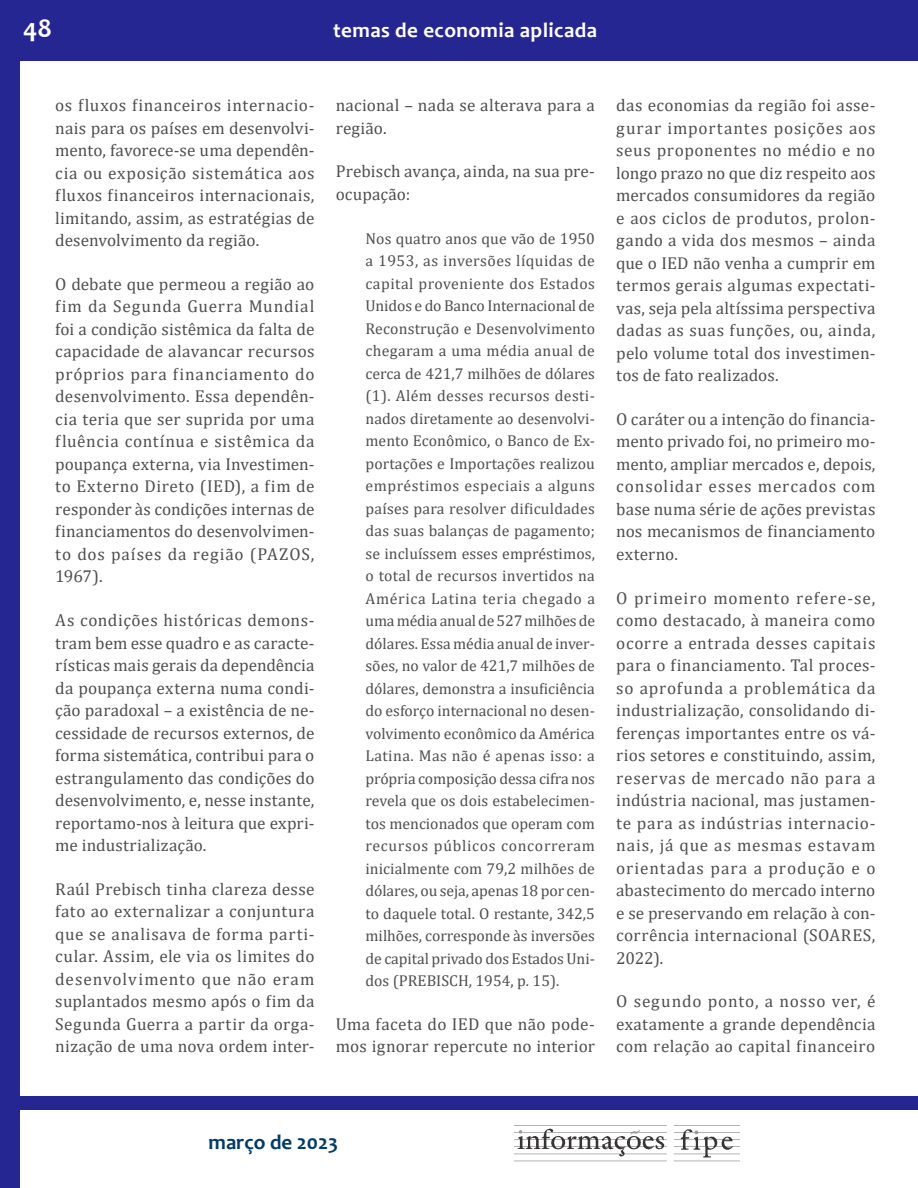
<style>
.page{position:relative;width:918px;height:1188px;background:#fff}
.page>*{position:absolute;margin:0;border:0;box-sizing:border-box;transform-origin:0 0}
.t1{font:700 27px "Candara";color:#fff}
.t2{font:700 21px "Candara";letter-spacing:.02em;color:#fff}
.t3{font:700 21px "Candara";color:#003b68}
.t4{font:17.25px/22.5px "Cambria";letter-spacing:.01em;color:#4e4f50;text-align:justify}
.t5{font:15.75px/22.5px "Cambria";letter-spacing:-.005em;color:#4e4f50;text-align:justify}
</style>
<div class="page">
<div style="left:0;top:0;width:20px;height:1188px;background:#262693"></div>
<div style="left:0;top:0;width:918px;height:61px;background:#262693"></div>
<div style="left:15px;top:1097px;width:903px;height:13px;background:#262693"></div>
<img style="left:514px;top:1125px;width:225px;height:37px">
<h1 class="t1" style="left:23px;top:12px;width:30px">48</h1>
<p class="t2" style="left:333px;top:17px;width:265px">temas de economia aplicada</p>
<p class="t4" style="left:55px;top:94px;width:261px">os fluxos financeiros internacio&shy;nais para os países em desenvolvi&shy;mento, favorece-se uma dependên&shy;cia ou exposição sistemática aos fluxos financeiros internacionais, limitando, assim, as estratégias de desenvolvimento da região.</p>
<p class="t4" style="left:55px;top:273px;width:261px">O debate que permeou a região ao fim da Segunda Guerra Mundial foi a condição sistêmica da falta de capacidade de alavancar recursos próprios para financiamento do desenvolvimento. Essa dependên&shy;cia teria que ser suprida por uma fluência contínua e sistêmica da poupança externa, via Investimen&shy;to Externo Direto (IE D), a fim de responder às condições internas de financiamentos do desenvolvimen&shy;to dos países da região (PAZOS, 1967).</p>
<p class="t4" style="left:55px;top:609px;width:261px">As condições históricas demons&shy;tram bem esse quadro e as caracte&shy;rísticas mais gerais da dependência da poupança externa numa condi&shy;ção paradoxal – a existência de ne&shy;cessidade de recursos externos, de forma sistemática, contribui para o estrangulamento das condições do desenvolvimento, e, nesse instante, reportamo-nos à leitura que expri&shy;me industrialização.</p>
<p class="t4" style="left:55px;top:878px;width:261px">Raúl Prebisch tinha clareza desse fato ao externalizar a conjuntura que se analisava de forma parti&shy;cular. Assim, ele via os limites do desenvolvimento que não eram suplantados mesmo após o fim da Segunda Guerra a partir da orga&shy;nização de uma nova ordem inter-</p>
<p class="t4" style="left:336px;top:94px;width:261px">nacional – nada se alterava para a região.</p>
<p class="t4" style="left:336px;top:160px;width:261px">Prebisch avança, ainda, na sua pre&shy;ocupação:</p>
<p class="t5" style="left:366px;top:227px;width:231px">Nos quatro anos que vão de 1950 a 1953, as inversões líquidas de capital proveniente dos Estados Unidos e do Banco Internacional de Reconstrução e Desenvolvimento chegaram a uma média anual de cerca de 421,7 milhões de dólares (1). Além desses recursos desti&shy;nados diretamente ao desenvolvi&shy;mento Econômico, o Banco de Ex&shy;portações e Importações realizou empréstimos especiais a alguns países para resolver dificuldades das suas balanças de pagamento; se incluíssem esses empréstimos, o total de recursos invertidos na América Latina teria chegado a uma média anual de 527 milhões de dólares. Essa média anual de inver&shy;sões, no valor de 421,7 milhões de dólares, demonstra a insuficiência do esforço internacional no desen&shy;volvimento econômico da América Latina. Mas não é apenas isso: a própria composição dessa cifra nos revela que os dois estabelecimen&shy;tos mencionados que operam com recursos públicos concorreram inicialmente com 79,2 milhões de dólares, ou seja, apenas 18 por cen&shy;to daquele total. O restante, 342,5 milhões, corresponde às inversões de capital privado dos Estados Uni&shy;dos (PREBI</p>
<p class="t5" style="left:441px;top:970px;width:119px">SCH, 1954, p. 15).</p>
<p class="t4" style="left:336px;top:1013px;width:261px">Uma faceta do IED que não pode&shy;mos ignorar repercute no interior</p>
<p class="t4" style="left:616px;top:94px;width:261px">das economias da região foi asse&shy;gurar importantes posições aos seus proponentes no médio e no longo prazo no que diz respeito aos mercados consumidores da região e aos ciclos de produtos, prolon&shy;gando a vida dos mesmos – ainda que o IED não venha a cumprir em termos gerais algumas expectati&shy;vas, seja pela altíssima perspectiva dadas as suas funções, ou, ainda, pelo volume total dos investimen&shy;tos de fato realizados.</p>
<p class="t4" style="left:616px;top:408px;width:261px">O caráter ou a intenção do financia&shy;mento privado foi, no primeiro mo&shy;mento, ampliar mercados e, depois, consolidar esses mercados com base numa série de ações previstas nos mecanismos de financiamento externo.</p>
<p class="t4" style="left:616px;top:586px;width:261px">O primeiro momento refere-se, como destacado, à maneira como ocorre a entrada desses capitais para o financiamento. Tal proces&shy;so aprofunda a problemática da industrialização, consolidando di&shy;ferenças importantes entre os vá&shy;rios setores e constituindo, assim, reservas de mercado não para a indústria nacional, mas justamen&shy;te para as indústrias internacio&shy;nais, já que as mesmas estavam orientadas para a produção e o abastecimento do mercado interno e se preservando em relação à con&shy;corrência internacional (SOARE S, 2022).</p>
<p class="t4" style="left:616px;top:990px;width:261px">O segundo ponto, a nosso ver, é exatamente a grande dependência com relação ao capital financeiro</p>
<p class="t3" style="left:209px;top:1129px;width:131px">março de 2023</p>
</div>
